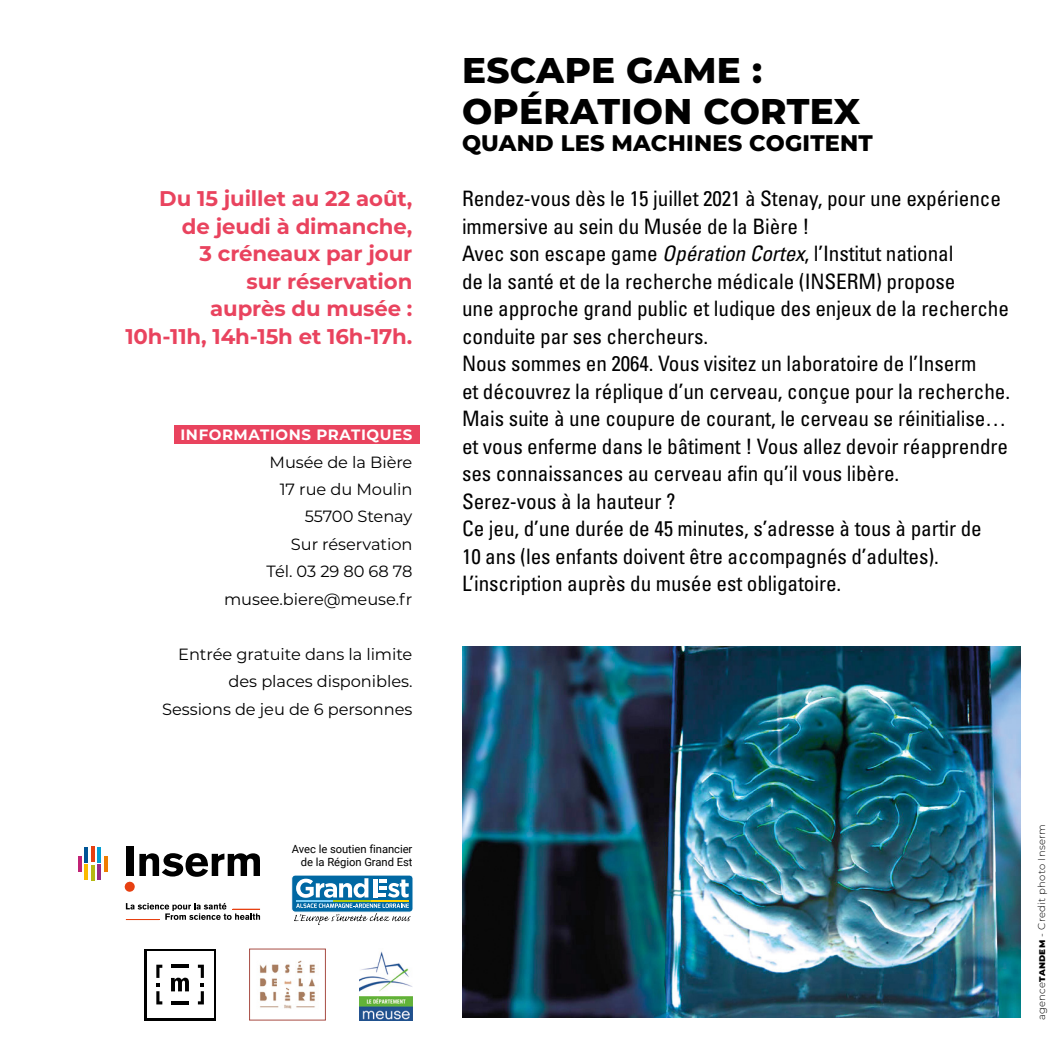
<style>
.page{position:relative;width:1063px;height:1063px;background:#fff}
.page>*{position:absolute;margin:0;border:0;box-sizing:border-box;transform-origin:0 0}
.t1{font:800 35.75px/41.2px "Montserrat";letter-spacing:.01em;color:#000}
.t2{font:800 22.5px "Montserrat";letter-spacing:.01em;color:#000}
.t3{font:condensed 21.25px/27.5px "Univers";letter-spacing:-.005em;color:#000}
.t4{font:700 21.25px/27.5px "Montserrat";letter-spacing:-.005em;color:#e9435e;text-align:right}
.t5{font:16.25px/27.5px "Montserrat";letter-spacing:-.005em;color:#000;text-align:right}
.t6{font:700 15px "Montserrat";letter-spacing:.04em;color:#fff}
.t7{font:11.25px/13.8px "Roboto";letter-spacing:-.005em;color:#000;text-align:right}
.t8{font:300 10px "Montserrat";letter-spacing:.03em;color:#000}
.s1{font-style:italic}
.s2{font-weight:800}
</style>
<div class="page">
<div style="left:174px;top:425px;width:246px;height:19px;background:#e9435e"></div>
<img style="left:259px;top:960px;width:56px;height:49px">
<div style="left:249px;top:949px;width:77px;height:71px;border:1px solid #a84c44"></div>
<div style="left:144px;top:949px;width:72px;height:71px;background:linear-gradient(to bottom,#000,#000)"></div>
<div style="left:147px;top:951px;width:66px;height:67px;background:#fff"></div>
<svg style="left:171px;top:978px;width:18px;height:13px"></svg>
<hr style="left:171px;top:965px;width:18px;height:3px;background:#000">
<hr style="left:171px;top:1001px;width:18px;height:3px;background:#000">
<svg style="left:198px;top:965px;width:6px;height:39px"></svg>
<svg style="left:156px;top:965px;width:6px;height:39px"></svg>
<div style="left:292px;top:875px;width:121px;height:37px;background:#0068a3;border-radius:4px"></div>
<div style="left:291px;top:875px;width:122px;height:38px;border:1px solid #fff;border-radius:4px"></div>
<svg style="left:294px;top:878px;width:117px;height:47px"></svg>
<img style="left:359px;top:951px;width:53px;height:69px">
<div style="left:126px;top:846px;width:7px;height:30px;background:#000"></div>
<svg style="left:124px;top:853px;width:136px;height:39px"></svg>
<hr style="left:104px;top:856px;width:4px;height:15px;background:#ef7d00">
<hr style="left:98px;top:848px;width:3px;height:15px;background:#009ed4">
<hr style="left:98px;top:864px;width:3px;height:15px;background:#962a86">
<hr style="left:91px;top:846px;width:4px;height:15px;background:#e74011">
<hr style="left:91px;top:866px;width:4px;height:15px;background:#b5b813">
<hr style="left:85px;top:848px;width:3px;height:15px;background:#005496">
<hr style="left:85px;top:864px;width:3px;height:15px;background:#fbba00">
<hr style="left:78px;top:856px;width:4px;height:15px;background:#c12376">
<svg style="left:126px;top:903px;width:134px;height:17px"></svg>
<hr style="left:126px;top:919px;width:33px;height:1px;background:#e74011">
<img style="left:462px;top:646px;width:558px;height:371px">
<p class="t4" style="left:125px;top:184px;width:289px">Du 15 juillet au 22 août,<br>de jeudi à dimanche,<br>3 créneaux par jour<br>sur réservation<br>auprès du musée :<br>10h-11h, 14h-15h et 16h-17h.</p>
<p class="t6" style="left:180px;top:424px;width:234px">INFORMATIONS PRATIQUES</p>
<p class="t5" style="left:224px;top:447px;width:190px">Musée de la Bière<br>17 rue du Moulin<br>55700 Stenay<br>Sur réservation<br>Tél. 03 29 80 68 78 musee.biere@meuse.fr</p>
<p class="t5" style="left:162px;top:640px;width:252px">Entrée gratuite dans la limite des places disponibles.<br>Sessions de jeu de 6 personnes</p>
<p class="t7" style="left:292px;top:841px;width:122px">Avec le soutien financier de la Région Grand Est</p>
<h1 class="t1" style="left:462px;top:47px;width:400px">ESCAPE GAME :<br>OPÉRATION CORTEX</h1>
<p class="t2" style="left:462px;top:127px;width:412px">QUAND LES MACHINES COGITENT</p>
<p class="t3" style="left:462px;top:185px;width:550px">Rendez-vous dès le 15 juillet 2021 à Stenay, pour une expérience immersive au sein du Musée de la Bière !<br>Avec son escape game <span class="s1">Opération Cortex</span>, l’Institut national<br>de la santé et de la recherche médicale (INSERM) propose<br>une approche grand public et ludique des enjeux de la recherche conduite par ses chercheurs.<br>Nous sommes en 2064. Vous visitez un laboratoire de l’Inserm<br>et découvrez la réplique d’un cerveau, conçue pour la recherche.<br>Mais suite à une coupure de courant, le cerveau se réinitialise… et vous enferme dans le bâtiment ! Vous allez devoir réapprendre ses connaissances au cerveau afin qu’il vous libère.<br>Serez-vous à la hauteur ?<br>Ce jeu, d’une durée de 45 minutes, s’adresse à tous à partir de<br>10 ans (les enfants doivent être accompagnés d’adultes).<br>L’inscription auprès du musée est obligatoire.</p>
<p class="t8" style="left:1035px;top:1020px;width:198px;rotate:-90deg">agence<span class="s2">tandem</span> - Credit photo Inserm</p>
</div>
